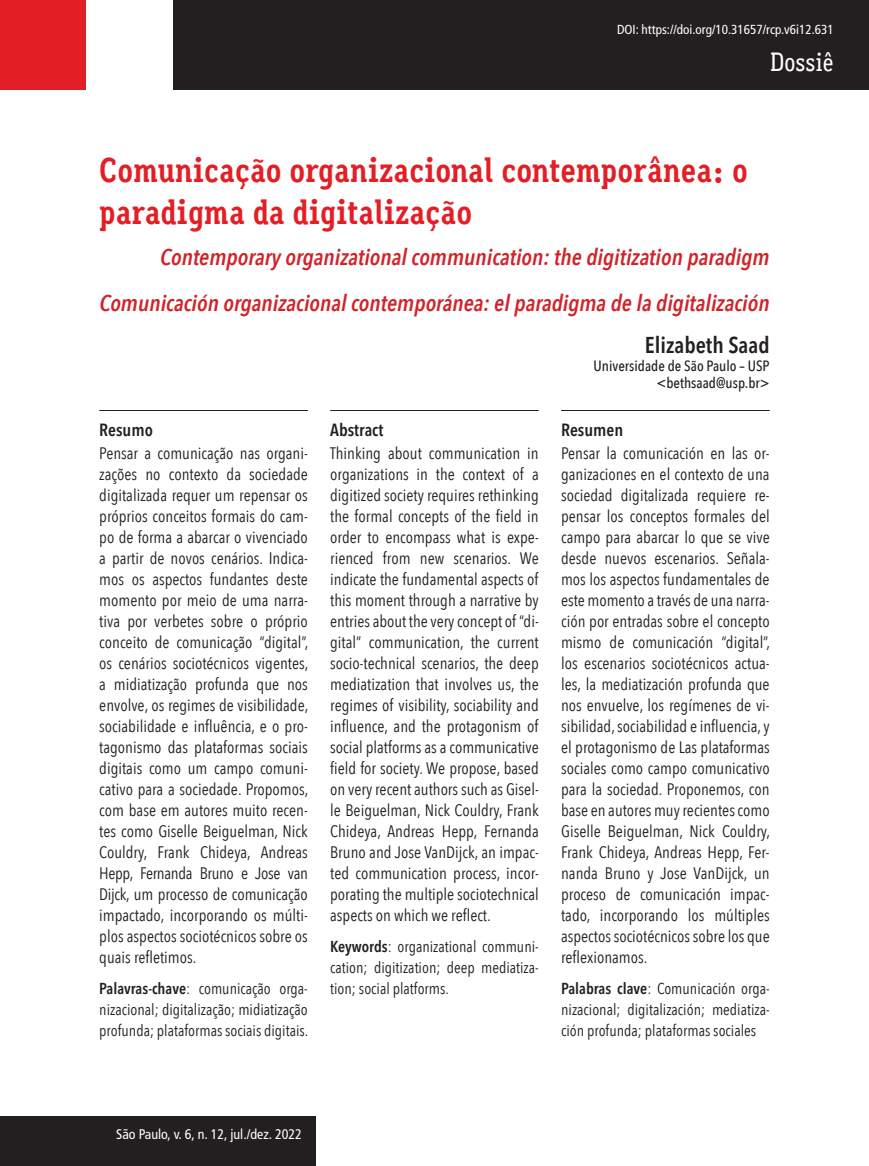
<style>
.page{position:relative;width:869px;height:1166px;background:#fff}
.page>*{position:absolute;margin:0;border:0;box-sizing:border-box;transform-origin:0 0}
.t1{font:700 35px/42px "Aaux Office";color:#e41e25}
.t2{font:500 26.25px "Aaux Office";color:#fff}
.t3{font:italic 600 22.75px/46px "Avenir Next Condensed";color:#d1232a;text-align:right}
.t4{font:600 condensed 22.75px "Avenir Next LT Pro";color:#231f20}
.t5{font:500 19.25px "Aaux Office";color:#fff}
.t6{font:600 condensed 17.5px "Avenir Next LT Pro";color:#231f20}
.t7{font:16.62px/21px "Avenir Next Condensed";color:#231f20;text-align:justify}
.t8{font:15.75px/21px "Avenir Next Condensed";color:#231f20;text-align:justify}
.t9{font:500 14.88px/17.5px "Avenir Next Condensed";color:#231f20;text-align:right}
.t10{font:condensed 14px "Frutiger LT Std";color:#fff}
.t11{font:condensed 13.12px "Frutiger LT Std";color:#fff}
.s1{font-family:"Avenir Next LT Pro";font-weight:600;font-stretch:condensed}
</style>
<div class="page">
<div style="left:1px;top:1116px;width:314px;height:50px;background:#231f20"></div>
<div style="left:173px;top:0;width:695px;height:89px;background:#231f20"></div>
<div style="left:1px;top:0;width:84px;height:90px;background:#e41e25"></div>
<hr style="left:99px;top:410px;width:209px;height:1px;background:#231f20">
<hr style="left:330px;top:410px;width:208px;height:1px;background:#231f20">
<hr style="left:561px;top:410px;width:208px;height:1px;background:#231f20">
<p class="t11" style="left:616px;top:22px;width:218px">DOI: https://doi.org/10.31657/rcp.v6i12.631</p>
<h2 class="t2" style="left:770px;top:47px;width:65px">Dossiê</h2>
<p class="t5" style="left:820px;top:48px;width:18px">17</p>
<h1 class="t1" style="left:99px;top:148px;width:649px">Comunicação organizacional contemporânea: o paradigma da digitalização</h1>
<h3 class="t3" style="left:99px;top:234px;width:671px">Contemporary organizational communication: the digitization paradigm<br>Comunicación organizacional contemporánea: el paradigma de la digitalización</h3>
<h3 class="t4" style="left:644px;top:332px;width:126px">Elizabeth Saad</h3>
<p class="t9" style="left:593px;top:357px;width:177px">Universidade de São Paulo – USP &lt;bethsaad@usp.br&gt;</p>
<p class="t6" style="left:99px;top:419px;width:55px">Resumo</p>
<p class="t7" style="left:99px;top:442px;width:210px">Pensar a comunicação nas organi&shy;zações no contexto da sociedade digitalizada requer um repensar os próprios conceitos formais do cam&shy;po de forma a abarcar o vivenciado a partir de novos cenários. Indica&shy;mos os aspectos fundantes deste momento por meio de uma narra&shy;tiva por verbetes sobre o próprio conceito de comunicação “digital”, os cenários sociotécnicos vigentes, a midiatização profunda que nos envolve, os regimes de visibilidade, sociabilidade e influência, e o pro&shy;tagonismo das plataformas sociais digitais como um campo comuni&shy;cativo para a sociedade. Propomos, com base em autores muito recen&shy;tes como Giselle Beiguelman, Nick Couldry, Frank Chideya, Andreas Hepp, Fernanda Bruno e Jose van Dijck, um processo de comunicação impactado, incorporando os múlti&shy;plos aspectos sociotécnicos sobre os quais refletimos.</p>
<p class="t8" style="left:99px;top:977px;width:210px"><span class="s1">Palavras-chave</span>: comunicação orga&shy;nizacional; digitalização; midiatização profunda; plataformas sociais digitais.</p>
<p class="t6" style="left:330px;top:419px;width:55px">Abstract</p>
<p class="t7" style="left:330px;top:442px;width:210px">Thinking about communication in organizations in the context of a digitized society requires rethinking the formal concepts of the field in order to encompass what is expe&shy;rienced from new scenarios. We indicate the fundamental aspects of this moment through a narrative by entries about the very concept of “di&shy;gital” communication, the current socio-technical scenarios, the deep mediatization that involves us, the regimes of visibility, sociability and influence, and the protagonism of social platforms as a communicative field for society. We propose, based on very recent authors such as Gisel&shy;le Beiguelman, Nick Couldry, Frank Chideya, Andreas Hepp, Fernanda Bruno and Jose VanDijck, an impac&shy;ted communication process, incor&shy;porating the multiple sociotechnical aspects on which we reflect.</p>
<p class="t8" style="left:330px;top:935px;width:210px"><span class="s1">Keywords</span>: organizational communi&shy;cation; digitization; deep mediatiza&shy;tion; social platforms.</p>
<p class="t6" style="left:561px;top:419px;width:64px">Resumen</p>
<p class="t7" style="left:561px;top:442px;width:210px">Pensar la comunicación en las or&shy;ganizaciones en el contexto de una sociedad digitalizada requiere re&shy;pensar los conceptos formales del campo para abarcar lo que se vive desde nuevos escenarios. Señala&shy;mos los aspectos fundamentales de este momento a través de una narra&shy;ción por entradas sobre el concepto mismo de comunicación “digital”, los escenarios sociotécnicos actua&shy;les, la mediatización profunda que nos envuelve, los regímenes de vi&shy;sibilidad, sociabilidad e influencia, y el protagonismo de Las plataformas sociales como campo comunicativo para la sociedad. Proponemos, con base en autores muy recientes como Giselle Beiguelman, Nick Couldry, Frank Chideya, Andreas Hepp, Fer&shy;nanda Bruno y Jose VanDijck, un proceso de comunicación impac&shy;tado, incorporando los múltiples aspectos sociotécnicos sobre los que reflexionamos.</p>
<p class="t8" style="left:561px;top:977px;width:210px"><span class="s1">Palabras clave</span>: Comunicación orga&shy;nizacional; digitalización; mediatiza&shy;ción profunda; plataformas sociales</p>
<p class="t10" style="left:116px;top:1126px;width:187px">São Paulo, v. 6, n. 12, jul./dez. 2022</p>
</div>
